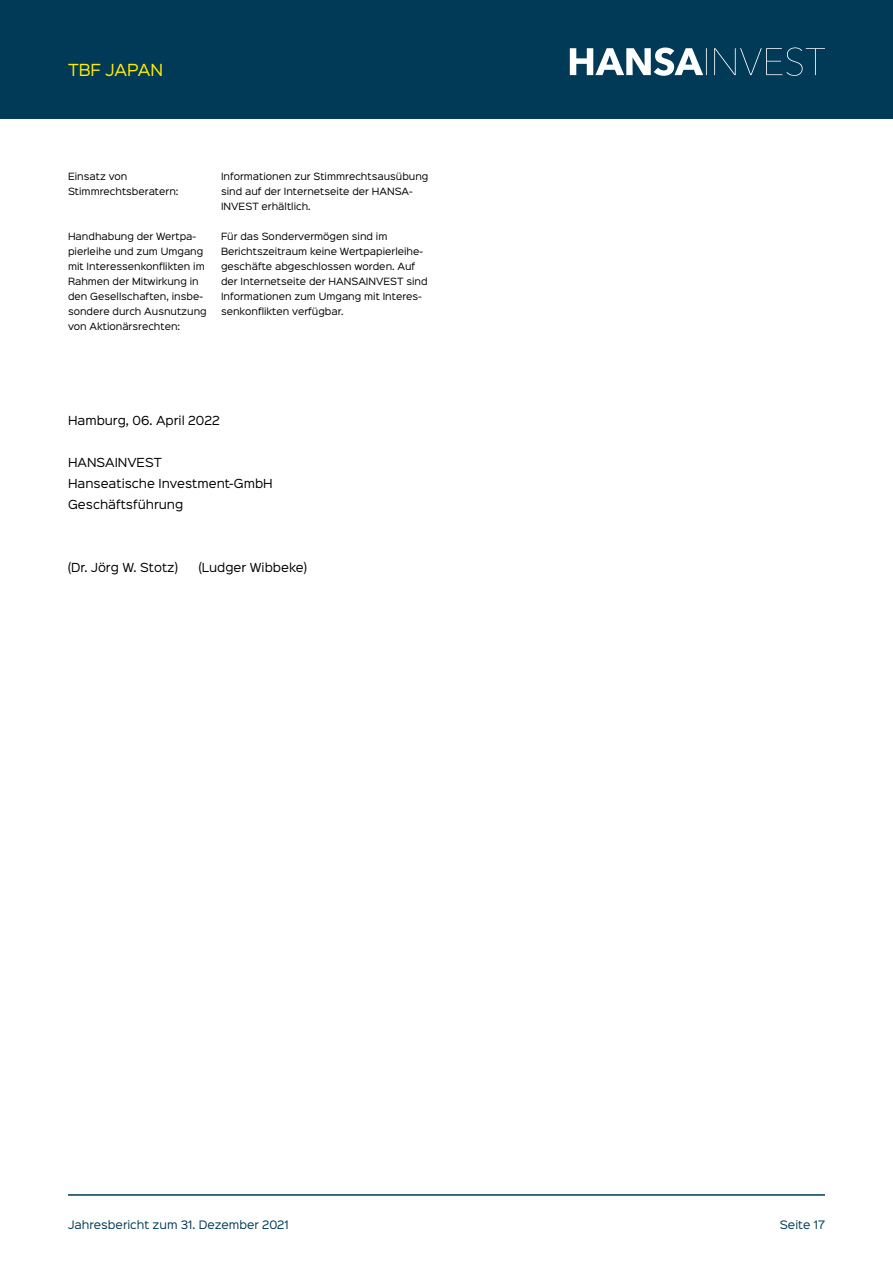
<style>
.page{position:relative;width:893px;height:1263px;background:#fff}
.page>*{position:absolute;margin:0;border:0;box-sizing:border-box;transform-origin:0 0}
.t1{font:15px "Sinkin Sans 400";color:#ffed00}
.t2{font:11.25px/21px "Sinkin Sans 400";color:#000}
.t3{font:10.5px "Sinkin Sans 400";color:#003a56}
.t4{font:9px/15px "Sinkin Sans 400";color:#000}
</style>
<div class="page">
<div style="left:0;top:0;width:893px;height:119px;background:#003a56"></div>
<svg style="left:570px;top:47px;width:255px;height:29px"></svg>
<hr style="left:68px;top:1194px;width:757px;height:2px;background:#003a56">
<h1 class="t1" style="left:68px;top:57px;width:97px">TBF JAPAN</h1>
<p class="t4" style="left:68px;top:168px;width:61px">Einsatz von</p>
<p class="t4" style="left:221px;top:168px;width:209px">Informationen zur Stimmrechtsausübung</p>
<p class="t4" style="left:68px;top:183px;width:112px">Stimmrechtsberatern:</p>
<p class="t4" style="left:221px;top:183px;width:193px">sind auf der Internetseite der HANSA-<br>INVEST erhältlich.</p>
<p class="t4" style="left:68px;top:228px;width:130px">Handhabung der Wertpa-</p>
<p class="t4" style="left:221px;top:228px;width:168px">Für das Sondervermögen sind im</p>
<p class="t4" style="left:68px;top:243px;width:137px">pierleihe und zum Umgang</p>
<p class="t4" style="left:221px;top:243px;width:204px">Berichtszeitraum keine Wertpapierleihe-</p>
<p class="t4" style="left:68px;top:258px;width:138px">mit Interessenkonflikten im</p>
<p class="t4" style="left:221px;top:258px;width:196px">geschäfte abgeschlossen worden. Auf</p>
<p class="t4" style="left:68px;top:273px;width:132px">Rahmen der Mitwirkung in</p>
<p class="t4" style="left:221px;top:273px;width:208px">der Internetseite der HANSAINVEST sind</p>
<p class="t4" style="left:68px;top:288px;width:136px">den Gesellschaften, insbe-</p>
<p class="t4" style="left:221px;top:288px;width:202px">Informationen zum Umgang mit Interes-</p>
<p class="t4" style="left:68px;top:303px;width:140px">sondere durch Ausnutzung</p>
<p class="t4" style="left:221px;top:303px;width:124px">senkonflikten verfügbar.</p>
<p class="t4" style="left:68px;top:318px;width:114px">von Aktionärsrechten:</p>
<p class="t2" style="left:68px;top:409px;width:153px">Hamburg, 06. April 2022</p>
<p class="t2" style="left:68px;top:451px;width:206px">HANSAINVEST<br>Hanseatische Investment-GmbH<br>Geschäftsführung</p>
<p class="t2" style="left:68px;top:556px;width:111px">(Dr. Jörg W. Stotz)</p>
<p class="t2" style="left:199px;top:556px;width:110px">(Ludger Wibbeke)</p>
<p class="t3" style="left:68px;top:1216px;width:222px">Jahresbericht zum 31. Dezember 2021</p>
<p class="t3" style="left:780px;top:1216px;width:47px">Seite 17</p>
</div>
